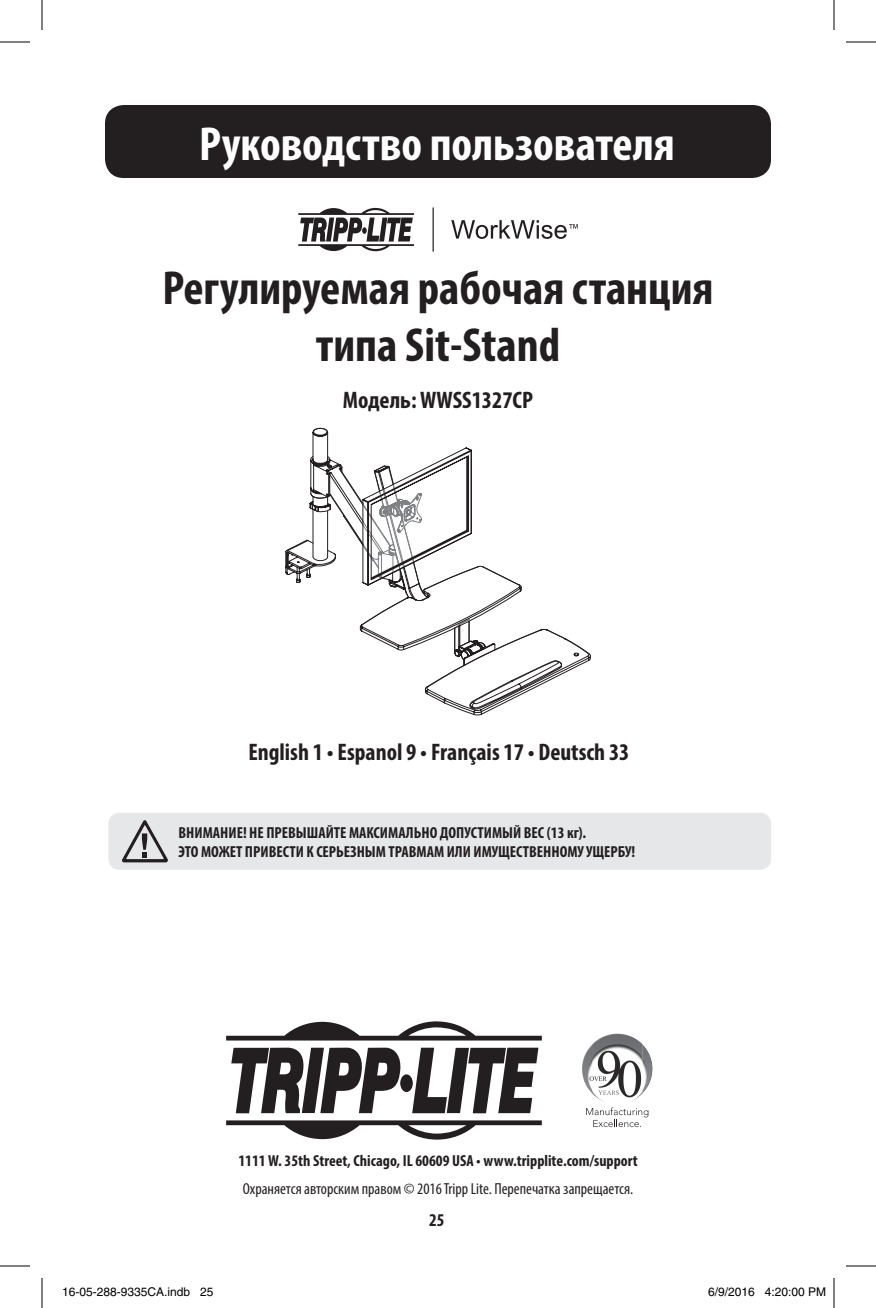
<style>
.page{position:relative;width:876px;height:1308px;background:#fff}
.page>*{position:absolute;margin:0;border:0;box-sizing:border-box;transform-origin:0 0}
.t1{font:700 condensed 48px/57.6px "Myriad Pro";color:#231f20;text-align:center}
.t2{font:700 condensed 48px "Myriad Pro";color:#fff}
.t3{font:700 condensed 24px "Myriad Pro";color:#231f20}
.t4{font:700 condensed 18px "Myriad Pro";color:#231f20}
.t5{font:700 condensed 16px/19.2px "Myriad Pro";color:#231f20}
.t6{font:condensed 16px "Myriad Pro";color:#231f20}
.t7{font:12px "Helvetica";color:#000}
</style>
<div class="page">
<div style="left:105px;top:105px;width:666px;height:73px;background:#231f20;border-radius:19px"></div>
<svg style="left:298px;top:208px;width:116px;height:43px"></svg>
<svg style="left:451px;top:220px;width:127px;height:19px"></svg>
<hr style="left:433px;top:207px;width:1px;height:45px;background:#231f20">
<svg style="left:285px;top:427px;width:306px;height:289px"></svg>
<div style="left:400px;top:1074px;width:13px;height:18px;background:#231f20;border-radius:50%"></div>
<svg style="left:231px;top:1048px;width:171px;height:65px"></svg>
<svg style="left:412px;top:1048px;width:126px;height:65px"></svg>
<svg style="left:226px;top:1021px;width:316px;height:20px"></svg>
<svg style="left:226px;top:1120px;width:316px;height:20px"></svg>
<img style="left:592px;top:1034px;width:24px;height:65px">
<img style="left:582px;top:1045px;width:10px;height:43px">
<img style="left:642px;top:1049px;width:11px;height:44px">
<svg style="left:586px;top:1107px;width:62px;height:20px"></svg>
<svg style="left:590px;top:1076px;width:17px;height:5px"></svg>
<div style="left:108px;top:813px;width:663px;height:57px;background:#e6e7e9;border-radius:11px"></div>
<svg style="left:122px;top:820px;width:46px;height:42px"></svg>
<hr style="left:0;top:42px;width:30px;height:1px;background:#000">
<hr style="left:846px;top:42px;width:30px;height:1px;background:#000">
<hr style="left:0;top:1266px;width:30px;height:1px;background:#000">
<hr style="left:846px;top:1266px;width:30px;height:1px;background:#000">
<hr style="left:42px;top:0;width:1px;height:30px;background:#000">
<hr style="left:42px;top:1278px;width:1px;height:30px;background:#000">
<hr style="left:834px;top:0;width:1px;height:30px;background:#000">
<hr style="left:834px;top:1278px;width:1px;height:30px;background:#000">
<div style="left:791px;top:1287px;width:7px;height:10px;border:1px solid #fff;border-radius:50%"></div>
<div style="left:799px;top:1288px;width:5px;height:8px;border:1px solid #fff;border-radius:50%"></div>
<div style="left:798px;top:1287px;width:7px;height:10px;border:1px solid #fff;border-radius:50%"></div>
<p class="t2" style="left:199px;top:114px;width:477px">Руководство пользователя</p>
<p class="t1" style="left:163px;top:258px;width:552px">Регулируемая рабочая станция типа Sit-Stand</p>
<p class="t3" style="left:343px;top:385px;width:192px">Модель: WWSS1327CP</p>
<p class="t3" style="left:248px;top:737px;width:383px">English 1 • Espanol 9 • Français 17 • Deutsch 33</p>
<p class="t5" style="left:179px;top:822px;width:458px">ВНИМАНИЕ! НЕ ПРЕВЫШАЙТЕ МАКСИМАЛЬНО ДОПУСТИМЫЙ ВЕС (13 кг).<br>ЭТО МОЖЕТ ПРИВЕСТИ К СЕРЬЕЗНЫМ ТРАВМАМ ИЛИ ИМУЩЕСТВЕННОМУ УЩЕРБУ!</p>
<p class="t5" style="left:238px;top:1151px;width:401px">1111 W. 35th Street, Chicago, IL 60609 USA • www.tripplite.com/support</p>
<p class="t6" style="left:243px;top:1179px;width:392px">Охраняется авторским правом © 2016 Tripp Lite. Перепечатка запрещается.</p>
<p class="t4" style="left:429px;top:1208px;width:17px">25</p>
<p class="t7" style="left:62px;top:1285px;width:153px">16-05-288-9335CA.indb 25</p>
<p class="t7" style="left:708px;top:1285px;width:120px">6/9/2016 4:20:00 PM</p>
</div>
